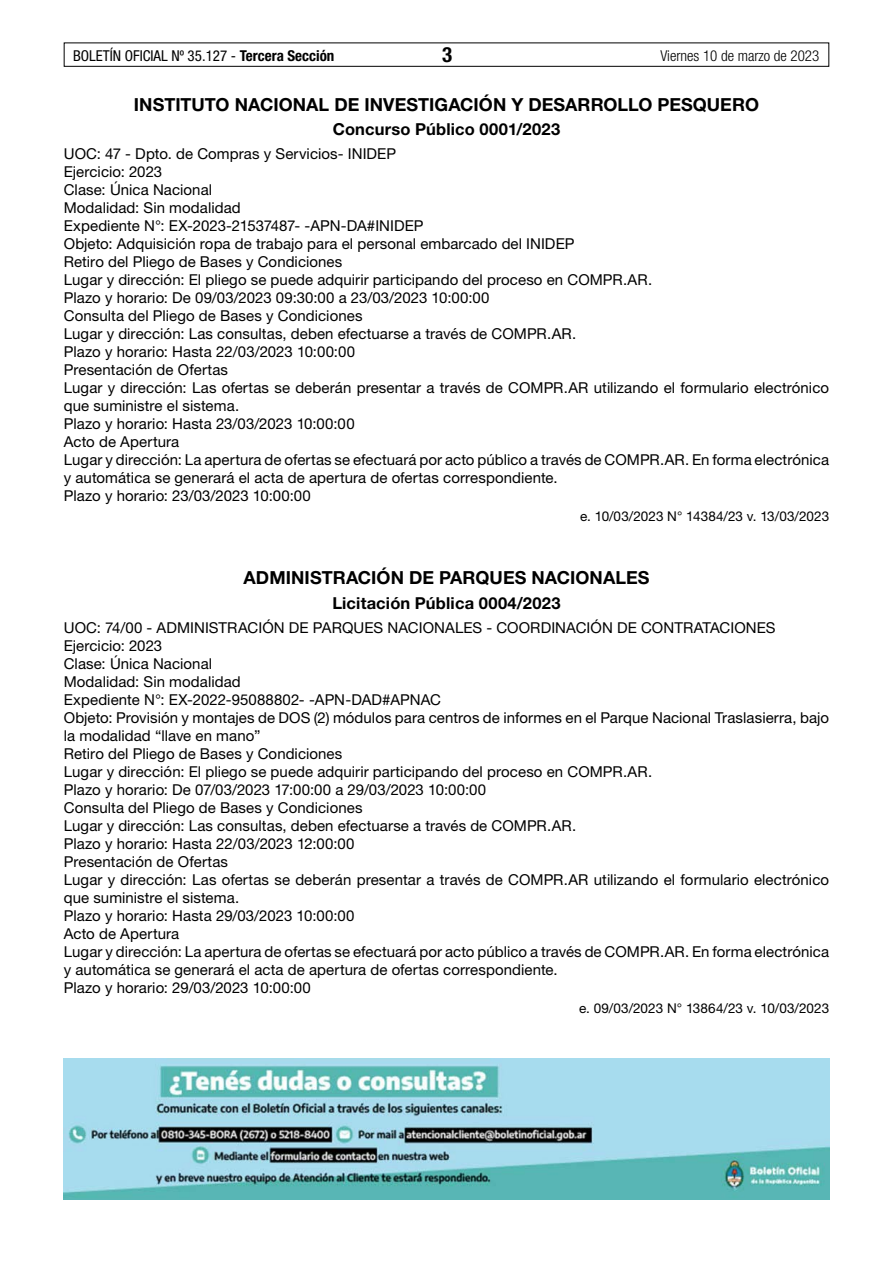
<style>
.page{position:relative;width:893px;height:1263px;background:#fff}
.page>*{position:absolute;margin:0;border:0;box-sizing:border-box;transform-origin:0 0}
.t1{font:700 condensed 21px "Helvetica Neue LT Std";color:#000}
.t2{font:700 18px "Helvetica Neue LT Std";letter-spacing:.005em;color:#000}
.t3{font:700 16.5px "Helvetica Neue LT Std";letter-spacing:.01em;color:#000}
.t4{font:15px/18px "Helvetica Neue LT Std";letter-spacing:.005em;color:#000}
.t5{font:condensed 15px "Helvetica Neue LT Std";color:#000}
.t6{font:300 condensed 15px "Helvetica Neue LT Std";color:#000}
.t7{font:13.5px "Helvetica Neue LT Std";letter-spacing:.005em;color:#000}
.s1{font-weight:700}
</style>
<div class="page">
<div style="left:64px;top:43px;width:765px;height:24px;border:1px solid #000"></div>
<img style="left:64px;top:1059px;width:765px;height:140px">
<p class="t5" style="left:73px;top:47px;width:263px">BOLETÍN OFICIAL Nº 35.127 - <span class="s1">Tercera Sección</span></p>
<h1 class="t1" style="left:442px;top:42px;width:12px">3</h1>
<p class="t6" style="left:660px;top:47px;width:160px">Viernes 10 de marzo de 2023</p>
<p class="t2" style="left:134px;top:93px;width:627px">INSTITUTO NACIONAL DE INVESTIGACIÓN Y DESARROLLO PESQUERO</p>
<p class="t3" style="left:333px;top:119px;width:229px">Concurso Público 0001/2023</p>
<p class="t4" style="left:64px;top:145px;width:767px">UOC: 47 - Dpto. de Compras y Servicios- INIDEP<br>Ejercicio: 2023<br>Clase: Única Nacional<br>Modalidad: Sin modalidad<br>Expediente N°: EX-2023-21537487- -APN-DA#INIDEP<br>Objeto: Adquisición ropa de trabajo para el personal embarcado del INIDEP<br>Retiro del Pliego de Bases y Condiciones<br>Lugar y dirección: El pliego se puede adquirir participando del proceso en COMPR.AR.<br>Plazo y horario: De 09/03/2023 09:30:00 a 23/03/2023 10:00:00<br>Consulta del Pliego de Bases y Condiciones<br>Lugar y dirección: Las consultas, deben efectuarse a través de COMPR.AR.<br>Plazo y horario: Hasta 22/03/2023 10:00:00<br>Presentación de Ofertas<br>Lugar y dirección: Las ofertas se deberán presentar a través de COMPR.AR utilizando el formulario electrónico que suministre el sistema.<br>Plazo y horario: Hasta 23/03/2023 10:00:00<br>Acto de Apertura<br>Lugar y dirección: La apertura de ofertas se efectuará por acto público a través de COMPR.AR. En forma electrónica y automática se generará el acta de apertura de ofertas correspondiente.<br>Plazo y horario: 23/03/2023 10:00:00</p>
<p class="t7" style="left:580px;top:508px;width:251px">e. 10/03/2023 N° 14384/23 v. 13/03/2023</p>
<p class="t2" style="left:244px;top:567px;width:407px">ADMINISTRACIÓN DE PARQUES NACIONALES</p>
<p class="t3" style="left:332px;top:593px;width:230px">Licitación Pública 0004/2023</p>
<p class="t4" style="left:64px;top:619px;width:767px">UOC: 74/00 - ADMINISTRACIÓN DE PARQUES NACIONALES - COORDINACIÓN DE CONTRATACIONES Ejercicio: 2023<br>Clase: Única Nacional<br>Modalidad: Sin modalidad<br>Expediente N°: EX-2022-95088802- -APN-DAD#APNAC<br>Objeto: Provisión y montajes de DOS (2) módulos para centros de informes en el Parque Nacional Traslasierra, bajo la modalidad “llave en mano”<br>Retiro del Pliego de Bases y Condiciones<br>Lugar y dirección: El pliego se puede adquirir participando del proceso en COMPR.AR.<br>Plazo y horario: De 07/03/2023 17:00:00 a 29/03/2023 10:00:00<br>Consulta del Pliego de Bases y Condiciones<br>Lugar y dirección: Las consultas, deben efectuarse a través de COMPR.AR.<br>Plazo y horario: Hasta 22/03/2023 12:00:00<br>Presentación de Ofertas<br>Lugar y dirección: Las ofertas se deberán presentar a través de COMPR.AR utilizando el formulario electrónico que suministre el sistema.<br>Plazo y horario: Hasta 29/03/2023 10:00:00<br>Acto de Apertura<br>Lugar y dirección: La apertura de ofertas se efectuará por acto público a través de COMPR.AR. En forma electrónica y automática se generará el acta de apertura de ofertas correspondiente.<br>Plazo y horario: 29/03/2023 10:00:00</p>
<p class="t7" style="left:579px;top:1000px;width:252px">e. 09/03/2023 N° 13864/23 v. 10/03/2023</p>
</div>
